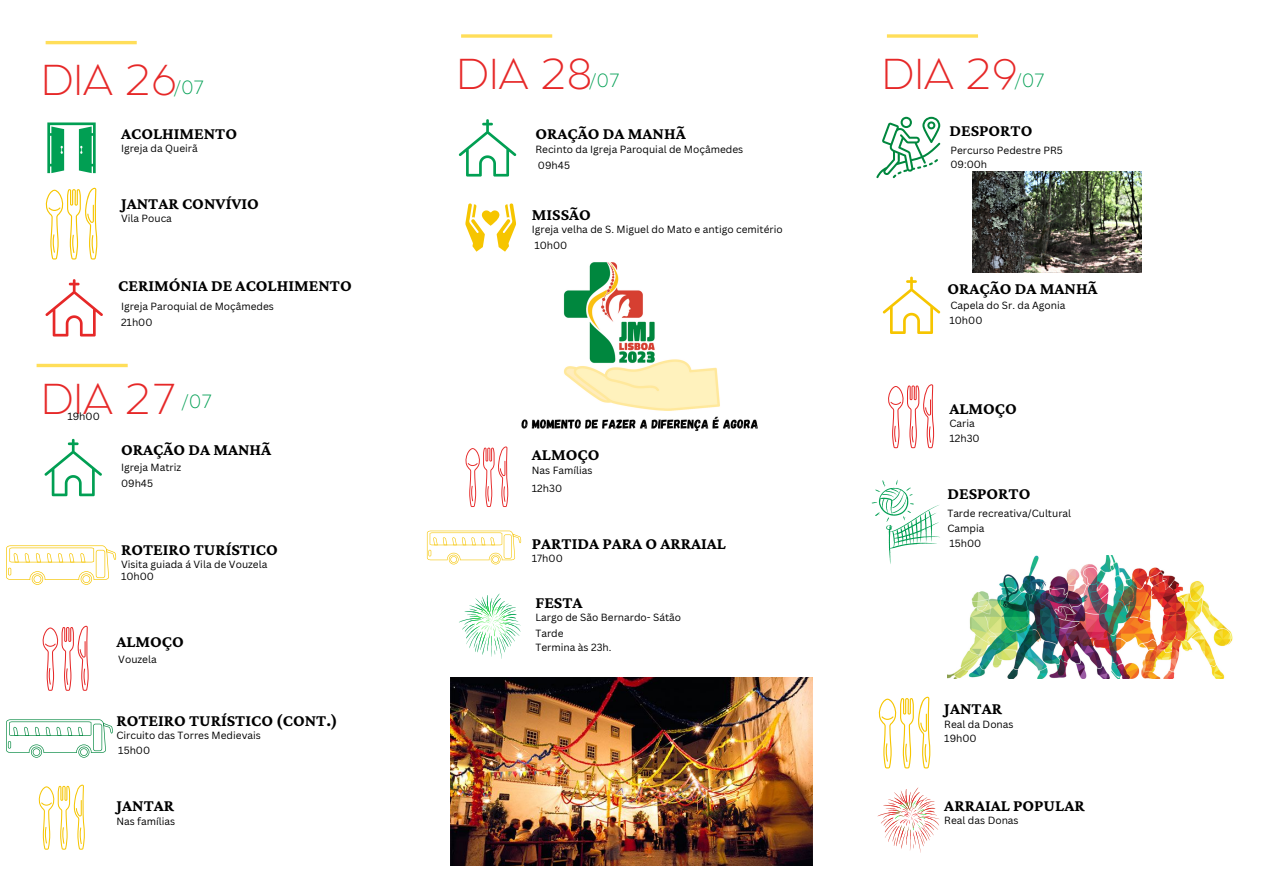
<style>
.page{position:relative;width:1263px;height:894px;background:#fff}
.page>*{position:absolute;margin:0;border:0;box-sizing:border-box;transform-origin:0 0}
.t1{font:200 43.05px "Balgin";color:#e62828}
.t2{font:200 19.05px "Balgin";color:#019f53}
.t3{font:700 16.95px "Crimson Pro";color:#000}
.t4{font:10.2px "Canva Sans";color:#000}
</style>
<div class="page">
<hr style="left:46px;top:41px;width:91px;height:3px;background:#ffde59">
<svg style="left:46px;top:279px;width:57px;height:57px"></svg>
<svg style="left:47px;top:122px;width:49px;height:51px"></svg>
<svg style="left:37px;top:363px;width:91px;height:4px"></svg>
<svg style="left:45px;top:439px;width:57px;height:57px"></svg>
<svg style="left:42px;top:625px;width:47px;height:65px"></svg>
<svg style="left:461px;top:34px;width:91px;height:4px"></svg>
<svg style="left:459px;top:119px;width:57px;height:57px"></svg>
<svg style="left:465px;top:446px;width:43px;height:61px"></svg>
<svg style="left:465px;top:203px;width:51px;height:48px"></svg>
<svg style="left:459px;top:593px;width:62px;height:65px"></svg>
<img style="left:450px;top:677px;width:363px;height:188px">
<img style="left:521px;top:262px;width:237px;height:169px">
<svg style="left:887px;top:34px;width:91px;height:4px"></svg>
<svg style="left:883px;top:276px;width:57px;height:58px"></svg>
<svg style="left:888px;top:384px;width:46px;height:64px"></svg>
<img style="left:947px;top:556px;width:286px;height:122px">
<svg style="left:872px;top:480px;width:68px;height:84px"></svg>
<svg style="left:38px;top:784px;width:47px;height:65px"></svg>
<svg style="left:878px;top:696px;width:52px;height:72px"></svg>
<svg style="left:45px;top:188px;width:52px;height:71px"></svg>
<svg style="left:6px;top:545px;width:110px;height:39px"></svg>
<svg style="left:6px;top:719px;width:107px;height:38px"></svg>
<svg style="left:878px;top:787px;width:61px;height:65px"></svg>
<svg style="left:427px;top:530px;width:94px;height:34px"></svg>
<svg style="left:876px;top:117px;width:64px;height:62px"></svg>
<img style="left:973px;top:171px;width:168px;height:102px">
<p class="t1" style="left:41px;top:63px;width:137px">DIA 26</p>
<p class="t2" style="left:173px;top:79px;width:33px">/07</p>
<p class="t3" style="left:121px;top:123px;width:118px">ACOLHIMENTO</p>
<p class="t4" style="left:121px;top:141px;width:78px">Igreja da Queirã</p>
<p class="t3" style="left:121px;top:194px;width:139px">JANTAR CONVÍVIO</p>
<p class="t4" style="left:121px;top:211px;width:52px">Vila Pouca</p>
<p class="t3" style="left:118px;top:275px;width:235px">CERIMÓNIA DE ACOLHIMENTO</p>
<p class="t4" style="left:121px;top:299px;width:154px">Igreja Paroquial de Moçâmedes</p>
<p class="t4" style="left:121px;top:315px;width:33px">21h00</p>
<p class="t1" style="left:41px;top:382px;width:137px">DIA 27</p>
<p class="t2" style="left:181px;top:394px;width:33px">/07</p>
<p class="t4" style="left:67px;top:408px;width:34px">19h00</p>
<p class="t3" style="left:121px;top:439px;width:152px">ORAÇÃO DA MANHÃ</p>
<p class="t4" style="left:121px;top:460px;width:62px">Igreja Matriz</p>
<p class="t4" style="left:121px;top:476px;width:34px">09h45</p>
<p class="t3" style="left:121px;top:539px;width:158px">ROTEIRO TURÍSTICO</p>
<p class="t4" style="left:121px;top:556px;width:148px">Visita guiada á Vila de Vouzela</p>
<p class="t4" style="left:121px;top:569px;width:35px">10h00</p>
<p class="t3" style="left:116px;top:632px;width:69px">ALMOÇO</p>
<p class="t4" style="left:118px;top:651px;width:40px">Vouzela</p>
<p class="t3" style="left:116px;top:710px;width:223px">ROTEIRO TURÍSTICO (CONT.)</p>
<p class="t4" style="left:116px;top:728px;width:146px">Circuito das Torres Medievais</p>
<p class="t4" style="left:118px;top:742px;width:33px">15h00</p>
<p class="t3" style="left:116px;top:795px;width:59px">JANTAR</p>
<p class="t4" style="left:116px;top:813px;width:60px">Nas famílias</p>
<p class="t1" style="left:457px;top:56px;width:137px">DIA 28</p>
<p class="t2" style="left:589px;top:73px;width:33px">/07</p>
<p class="t3" style="left:535px;top:123px;width:152px">ORAÇÃO DA MANHÃ</p>
<p class="t4" style="left:535px;top:142px;width:209px">Recinto da Igreja Paroquial de Moçâmedes</p>
<p class="t4" style="left:538px;top:158px;width:34px">09h45</p>
<p class="t3" style="left:532px;top:205px;width:61px">MISSÃO</p>
<p class="t4" style="left:532px;top:222px;width:252px">Igreja velha de S. Miguel do Mato e antigo cemitério</p>
<p class="t4" style="left:534px;top:238px;width:35px">10h00</p>
<p class="t3" style="left:532px;top:445px;width:69px">ALMOÇO</p>
<p class="t4" style="left:532px;top:462px;width:62px">Nas Famílias</p>
<p class="t4" style="left:532px;top:480px;width:32px">12h30</p>
<p class="t3" style="left:532px;top:533px;width:196px">PARTIDA PARA O ARRAIAL</p>
<p class="t4" style="left:532px;top:551px;width:32px">17h00</p>
<p class="t3" style="left:535px;top:592px;width:49px">FESTA</p>
<p class="t4" style="left:535px;top:610px;width:147px">Largo de São Bernardo- Sátão</p>
<p class="t4" style="left:535px;top:626px;width:30px">Tarde</p>
<p class="t4" style="left:535px;top:639px;width:78px">Termina às 23h.</p>
<p class="t1" style="left:882px;top:56px;width:137px">DIA 29</p>
<p class="t2" style="left:1014px;top:73px;width:33px">/07</p>
<p class="t3" style="left:949px;top:120px;width:84px">DESPORTO</p>
<p class="t4" style="left:950px;top:143px;width:114px">Percurso Pedestre PR5</p>
<p class="t4" style="left:950px;top:157px;width:38px">09:00h</p>
<p class="t3" style="left:947px;top:279px;width:152px">ORAÇÃO DA MANHÃ</p>
<p class="t4" style="left:950px;top:298px;width:117px">Capela do Sr. da Agonia</p>
<p class="t4" style="left:949px;top:313px;width:35px">10h00</p>
<p class="t3" style="left:949px;top:399px;width:69px">ALMOÇO</p>
<p class="t4" style="left:949px;top:416px;width:27px">Caria</p>
<p class="t4" style="left:949px;top:430px;width:32px">12h30</p>
<p class="t3" style="left:947px;top:483px;width:84px">DESPORTO</p>
<p class="t4" style="left:947px;top:506px;width:125px">Tarde recreativa/Cultural</p>
<p class="t4" style="left:947px;top:521px;width:38px">Campia</p>
<p class="t4" style="left:949px;top:536px;width:33px">15h00</p>
<p class="t3" style="left:944px;top:699px;width:59px">JANTAR</p>
<p class="t4" style="left:944px;top:716px;width:71px">Real da Donas</p>
<p class="t4" style="left:944px;top:730px;width:34px">19h00</p>
<p class="t3" style="left:944px;top:795px;width:142px">ARRAIAL POPULAR</p>
<p class="t4" style="left:944px;top:812px;width:76px">Real das Donas</p>
</div>
